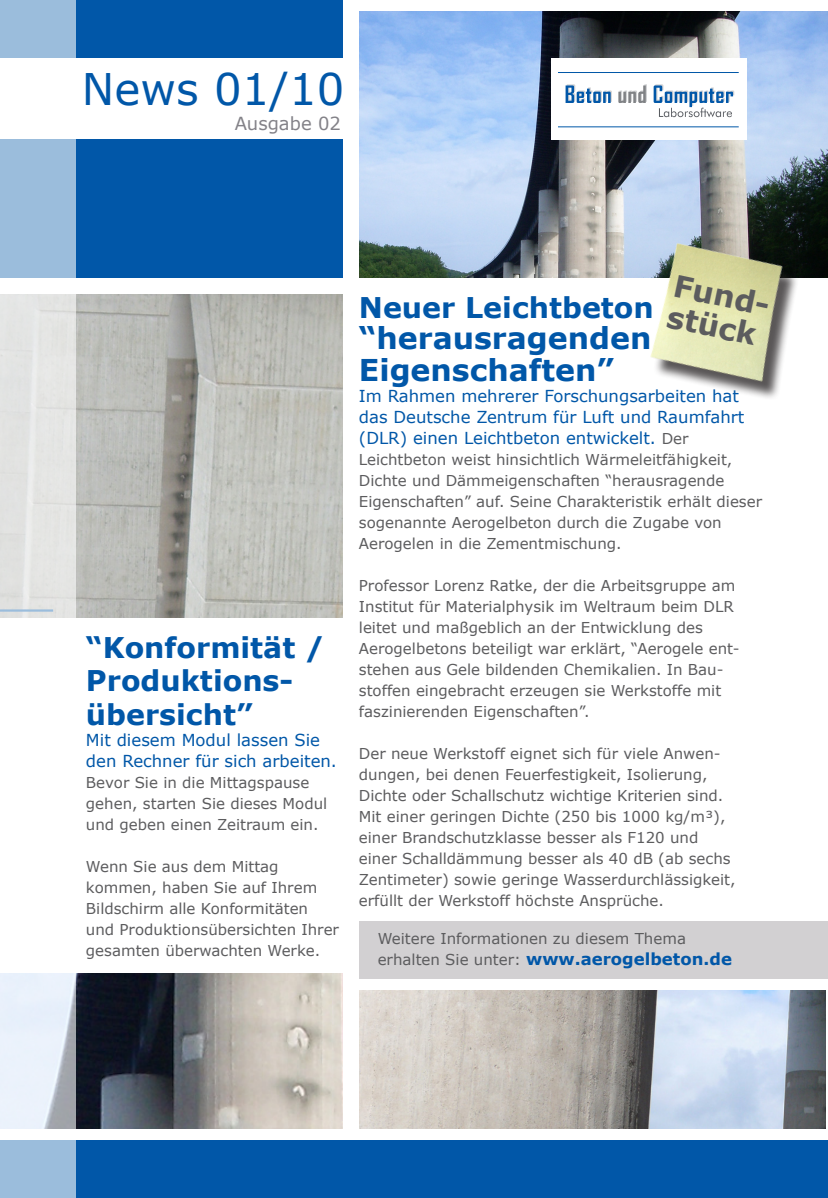
<style>
.page{position:relative;width:828px;height:1198px;background:#fff}
.page>*{position:absolute;margin:0;border:0;box-sizing:border-box;transform-origin:0 0}
.t1{font:43.5px "Verdana";color:#0157a8}
.t2{font:700 30px/31.5px "Verdana";color:#0157a8}
.t3{font:700 30px "Verdana";color:#5c5c5e}
.t4{font:700 28.5px "Verdana";color:#0157a8}
.t5{font:18px "Verdana";color:#838288}
.t6{font:16.5px/21px "Verdana";color:#0157a8}
.t7{font:700 16.5px "Verdana";color:#0157a8}
.t8{font:15px/21px "Verdana";color:#5c5c5e}
.s1{font-size:30px}
.s2{font-size:15px;color:#5c5c5e}
.s3{font-weight:400;font-size:15px;color:#5c5c5e}
</style>
<div class="page">
<img style="left:75px;top:973px;width:267px;height:155px">
<img style="left:75px;top:295px;width:267px;height:323px">
<img style="left:359px;top:12px;width:468px;height:266px">
<div style="left:359px;top:920px;width:468px;height:58px;background:#d2d0d2"></div>
<img style="left:359px;top:990px;width:466px;height:138px">
<div style="left:0;top:139px;width:342px;height:139px;background:#0157a8"></div>
<div style="left:0;top:0;width:342px;height:57px;background:#0157a8"></div>
<div style="left:0;top:1140px;width:827px;height:57px;background:#0157a8"></div>
<svg style="left:0;top:0;width:75px;height:1197px"></svg>
<div style="left:551px;top:58px;width:195px;height:81px;background:#fff"></div>
<svg style="left:565px;top:84px;width:46px;height:19px"></svg>
<svg style="left:618px;top:84px;width:29px;height:19px"></svg>
<svg style="left:653px;top:84px;width:81px;height:33px"></svg>
<hr style="left:558px;top:72px;width:180px;height:1px;background:#0157a8">
<hr style="left:558px;top:127px;width:180px;height:1px;background:#0157a8">
<img style="left:635px;top:228px;width:169px;height:170px">
<p class="t1" style="left:82px;top:61px;width:264px">News 01/10</p>
<p class="t5" style="left:235px;top:112px;width:108px">Ausgabe 02</p>
<p class="t4" style="left:86px;top:629px;width:240px">“Konformität /</p>
<p class="t4" style="left:86px;top:662px;width:209px">Produktions-</p>
<p class="t4" style="left:86px;top:696px;width:168px">übersicht”</p>
<p class="t6" style="left:86px;top:729px;width:252px">Mit diesem Modul lassen Sie den Rechner für sich arbeiten.</p>
<p class="t8" style="left:86px;top:771px;width:243px">Bevor Sie in die Mittagspause gehen, starten Sie dieses Modul und geben einen Zeitraum ein.</p>
<p class="t8" style="left:86px;top:855px;width:254px">Wenn Sie aus dem Mittag kommen, haben Sie auf Ihrem<br>Bildschirm alle Konformitäten und Produktionsübersichten Ihrer gesamten überwachten Werke.</p>
<p class="t3" style="left:678px;top:266px;width:100px;rotate:12deg">Fund-</p>
<p class="t3" style="left:671px;top:297px;width:92px;rotate:12deg">stück</p>
<p class="t4" style="left:359px;top:289px;width:362px">Neuer Leichtbeton <span class="s1">mit</span></p>
<p class="t2" style="left:359px;top:321px;width:294px">“herausragenden<br>Eigenschaften”</p>
<p class="t6" style="left:359px;top:385px;width:387px">Im Rahmen mehrerer Forschungsarbeiten hat das Deutsche Zentrum für Luft und Raumfahrt (DLR) einen Leichtbeton entwickelt. <span class="s2">Der</span></p>
<p class="t8" style="left:359px;top:448px;width:404px">Leichtbeton weist hinsichtlich Wärmeleitfähigkeit, Dichte und Dämmeigenschaften “herausragende Eigenschaften” auf. Seine Charakteristik erhält dieser sogenannte Aerogelbeton durch die Zugabe von Aerogelen in die Zementmischung.</p>
<p class="t8" style="left:359px;top:574px;width:378px">Professor Lorenz Ratke, der die Arbeitsgruppe am</p>
<p class="t8" style="left:359px;top:595px;width:382px">Institut für Materialphysik im Weltraum beim DLR leitet und maßgeblich an der Entwicklung des Aerogelbetons beteiligt war erklärt, “Aerogele ent&shy;stehen aus Gele bildenden Chemikalien. In Bau&shy;stoffen eingebracht erzeugen sie Werkstoffe mit faszinierenden Eigenschaften”.</p>
<p class="t8" style="left:359px;top:742px;width:378px">Der neue Werkstoff eignet sich für viele Anwen&shy;dungen, bei denen Feuerfestigkeit, Isolierung, Dichte oder Schallschutz wichtige Kriterien sind.<br>Mit einer geringen Dichte (250 bis 1000 kg/m³), einer Brandschutzklasse besser als F120 und einer Schalldämmung besser als 40 dB (ab sechs Zentimeter) sowie geringe Wasserdurchlässigkeit, erfüllt der Werkstoff höchste Ansprüche.</p>
<p class="t8" style="left:377px;top:927px;width:310px">Weitere Informationen zu diesem Thema</p>
<p class="t7" style="left:377px;top:948px;width:356px"><span class="s3">erhalten Sie unter:</span> www.aerogelbeton.de</p>
</div>
